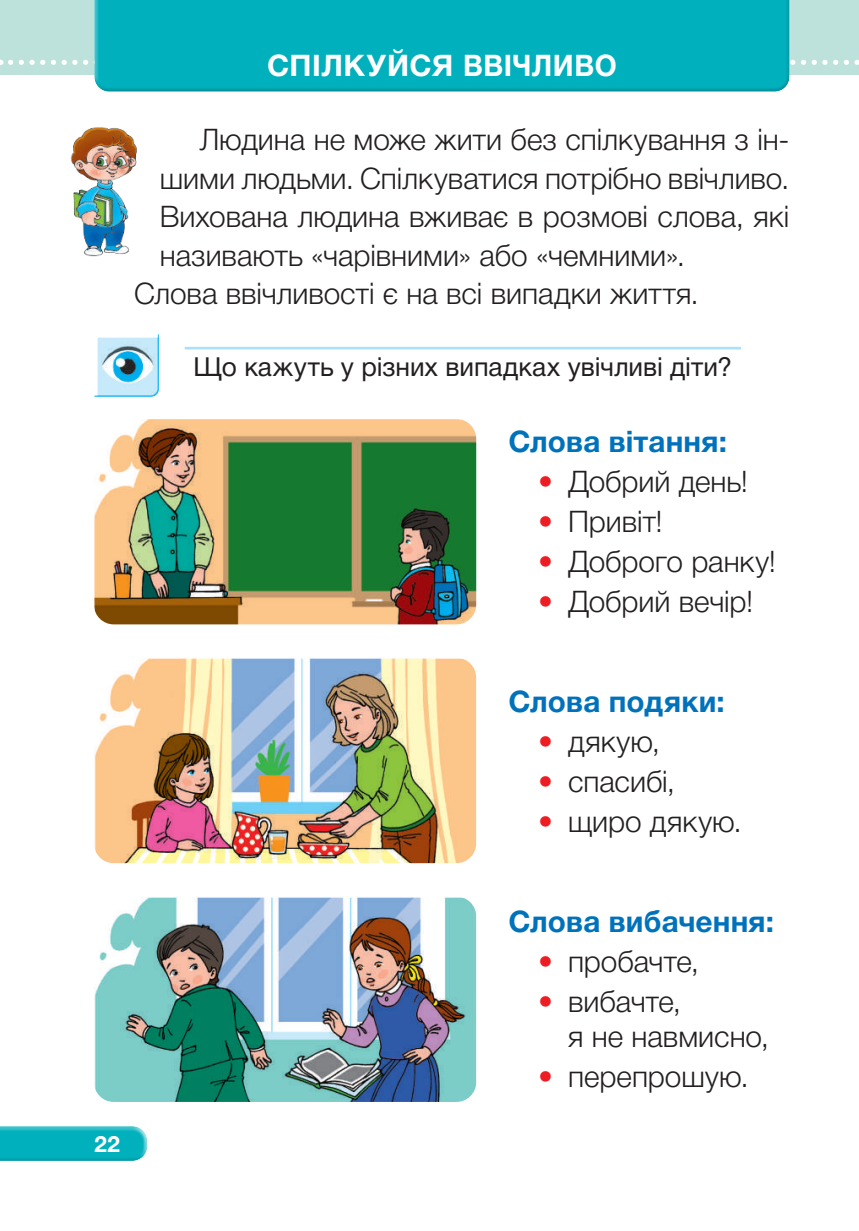
<style>
.page{position:relative;width:859px;height:1231px;background:#fff}
.page>*{position:absolute;margin:0;border:0;box-sizing:border-box;transform-origin:0 0}
.t1{font:300 29.75px/35px "Helvetica Neue Cyr";color:#231f20}
.t2{font:700 29.75px "Helvetica Neue Cyr";letter-spacing:.005em;color:#0072bc}
.t3{font:700 29.75px "Helvetica Neue Cyr";letter-spacing:.02em;color:#fff}
.t4{font:26.25px "Helvetica Neue Cyr";color:#231f20}
.t5{font:700 22.75px "Helvetica Neue Cyr";color:#fff}
.s1{color:#ee1d23}
</style>
<div class="page">
<div style="left:0;top:0;width:858px;height:74px;background:#bde2dc"></div>
<div style="left:0;top:1123px;width:150px;height:39px;background:#fff;opacity:.75"></div>
<div style="left:0;top:1123px;width:143px;height:39px;background:#ee1d23;opacity:.2"></div>
<svg style="left:11px;top:60px;width:848px;height:5px"></svg>
<div style="left:92px;top:0;width:698px;height:92px;background:#00b0bc"></div>
<img style="left:94px;top:334px;width:65px;height:62px">
<hr style="left:185px;top:347px;width:555px;height:2px;background:#aae0f9">
<img style="left:94px;top:419px;width:382px;height:205px">
<img style="left:94px;top:658px;width:382px;height:205px">
<img style="left:94px;top:897px;width:382px;height:204px">
<img style="left:71px;top:127px;width:66px;height:130px">
<p class="t3" style="left:267px;top:49px;width:351px">СПІЛКУЙСЯ ВВІЧЛИВО</p>
<p class="t1" style="left:199px;top:122px;width:591px">Людина не може жити без спілкування з ін-</p>
<p class="t1" style="left:160px;top:161px;width:631px">шими людьми. Спілкуватися потрібно ввічливо.</p>
<p class="t1" style="left:160px;top:199px;width:630px">Вихована людина вживає в розмові слова, які</p>
<p class="t1" style="left:160px;top:238px;width:526px">називають «чарівними» або «чемними».</p>
<p class="t1" style="left:134px;top:276px;width:566px">Слова ввічливості є на всі випадки життя.</p>
<p class="t4" style="left:193px;top:352px;width:539px">Що кажуть у різних випадках увічливі діти?</p>
<p class="t2" style="left:508px;top:425px;width:220px">Слова вітання:</p>
<p class="t1" style="left:538px;top:464px;width:211px"><span class="s1">•</span> Добрий день!</p>
<p class="t1" style="left:538px;top:504px;width:126px"><span class="s1">•</span> Привіт!</p>
<p class="t1" style="left:538px;top:544px;width:239px"><span class="s1">•</span> Доброго ранку!</p>
<p class="t1" style="left:538px;top:584px;width:216px"><span class="s1">•</span> Добрий вечір!</p>
<p class="t5" style="left:94px;top:1130px;width:27px">22</p>
<p class="t2" style="left:508px;top:685px;width:218px">Слова подяки:</p>
<p class="t1" style="left:538px;top:724px;width:123px"><span class="s1">•</span> дякую,</p>
<p class="t1" style="left:538px;top:764px;width:138px"><span class="s1">•</span> спасибі,</p>
<p class="t1" style="left:538px;top:804px;width:205px"><span class="s1">•</span> щиро дякую.</p>
<p class="t2" style="left:508px;top:905px;width:267px">Слова вибачення:</p>
<p class="t1" style="left:538px;top:944px;width:162px"><span class="s1">•</span> пробачте,</p>
<p class="t1" style="left:568px;top:984px;width:202px;text-indent:-30px"><span class="s1">•</span> вибачте,<br>я не навмисно,</p>
<p class="t1" style="left:538px;top:1059px;width:212px"><span class="s1">•</span> перепрошую.</p>
</div>
